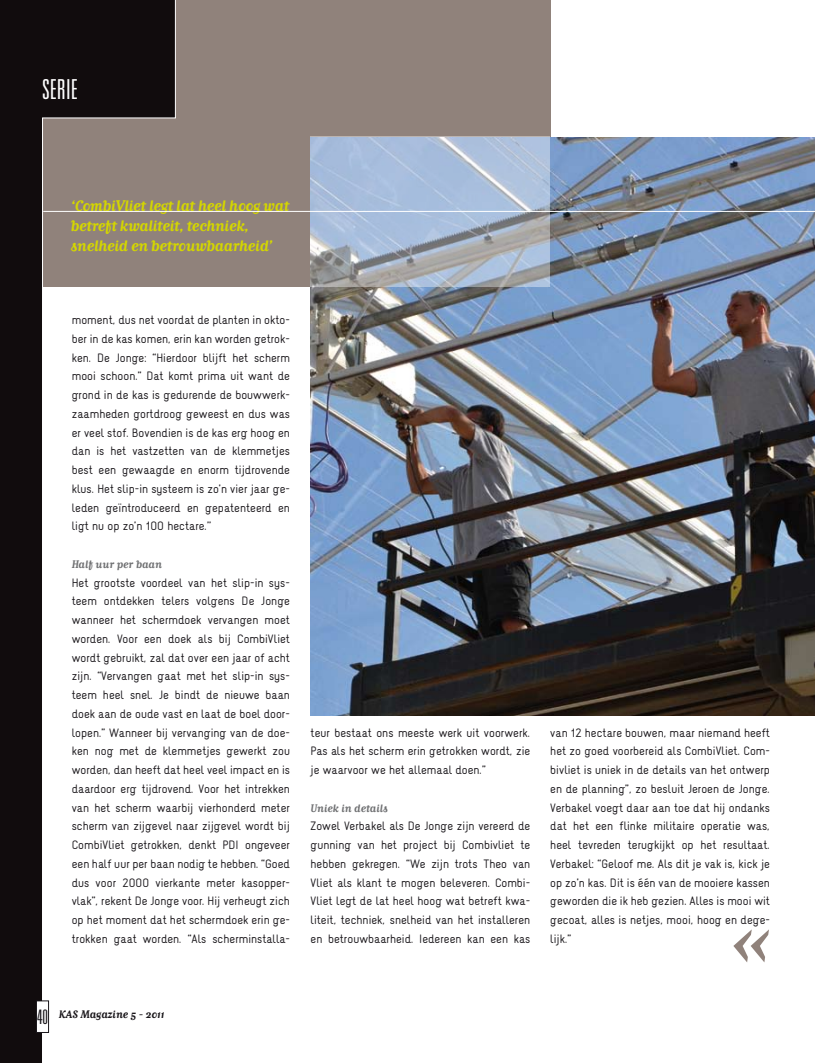
<style>
.page{position:relative;width:815px;height:1063px;background:#fff}
.page>*{position:absolute;margin:0;border:0;box-sizing:border-box;transform-origin:0 0}
.t1{font:700 75px "Matrix II Script";color:#90827b}
.t2{font:300 ultra-condensed 27.5px "Univers LT Std";color:#fff}
.t3{font:300 ultra-condensed 20px "Univers LT Std";color:#1a171b}
.t4{font:700 15px/20px "Matrix II Script";letter-spacing:-.02em;color:#d4d600}
.t5{font:10.62px/18.8px "Naiv Normal Text";letter-spacing:.005em;color:#1a171b;text-align:justify}
.t6{font:700 10.62px "Matrix II Script";color:#707173}
.t7{font:700 10.62px "Matrix II Script";color:#1a171b}
</style>
<div class="page">
<div style="left:37px;top:0;width:513px;height:287px;background:#90827b"></div>
<svg style="left:0;top:0;width:176px;height:1063px"></svg>
<div style="left:36px;top:1001px;width:13px;height:31px;background:#fff"></div>
<div style="left:36px;top:1001px;width:13px;height:32px;border:1px solid #1a171b"></div>
<img style="left:311px;top:137px;width:504px;height:579px">
<svg style="left:311px;top:137px;width:239px;height:150px;fill:#a9bddb"></svg>
<hr style="left:43px;top:211px;width:772px;height:1px;background:#fff">
<h2 class="t2" style="left:42px;top:75px;width:37px">SERIE</h2>
<h3 class="t4" style="left:71px;top:195px;width:220px">‘CombiVliet legt lat heel hoog wat betreft kwaliteit, techniek, snelheid en betrouwbaarheid’</h3>
<p class="t5" style="left:72px;top:311px;width:220px">moment, dus net voordat de planten in okto&shy;ber in de kas komen, erin kan worden getrok&shy;ken. De Jonge: “Hierdoor blijft het scherm mooi schoon.” Dat komt prima uit want de grond in de kas is gedurende de bouwwerk&shy;zaamheden gortdroog geweest en dus was er veel stof. Bovendien is de kas erg hoog en dan is het vastzetten van de klemmetjes best een gewaagde en enorm tijdrovende klus. Het slip-in systeem is zo’n vier jaar ge&shy;leden geïntroduceerd en gepatenteerd en ligt nu op zo’n 100 hectare.’’</p>
<p class="t6" style="left:72px;top:558px;width:92px">Half uur per baan</p>
<p class="t5" style="left:72px;top:573px;width:220px">Het grootste voordeel van het slip-in sys&shy;teem ontdekken telers volgens De Jonge wanneer het schermdoek vervangen moet worden. Voor een doek als bij CombiVliet wordt gebruikt, zal dat over een jaar of acht zijn. “Vervangen gaat met het slip-in sys&shy;teem heel snel. Je bindt de nieuwe baan doek aan de oude vast en laat de boel door&shy;lopen.” Wanneer bij vervanging van de doe&shy;ken nog met de klemmetjes gewerkt zou worden, dan heeft dat heel veel impact en is daardoor erg tijdrovend. Voor het intrekken van het scherm waarbij vierhonderd meter scherm van zijgevel naar zijgevel wordt bij CombiVliet getrokken, denkt PDI ongeveer een half uur per baan nodig te hebben. “Goed dus voor 2000 vierkante meter kasopper&shy;vlak”, rekent De Jonge voor. Hij verheugt zich op het moment dat het schermdoek erin ge&shy;trokken gaat worden. “Als scherminstalla-</p>
<p class="t5" style="left:311px;top:723px;width:221px">teur bestaat ons meeste werk uit voorwerk.<br>Pas als het scherm erin getrokken wordt, zie je waarvoor we het allemaal doen.”</p>
<p class="t6" style="left:311px;top:801px;width:79px">Uniek in details</p>
<p class="t5" style="left:311px;top:817px;width:221px">Zowel Verbakel als De Jonge zijn vereerd de gunning van het project bij Combivliet te hebben gekregen. “We zijn trots Theo van Vliet als klant te mogen beleveren. Combi-Vliet legt de lat heel hoog wat betreft kwa&shy;liteit, techniek, snelheid van het installeren en betrouwbaarheid. Iedereen kan een kas</p>
<h3 class="t3" style="left:37px;top:1006px;width:13px">40</h3>
<p class="t7" style="left:59px;top:1007px;width:107px">KAS Magazine 5 - 2011</p>
<p class="t5" style="left:550px;top:723px;width:221px">van 12 hectare bouwen, maar niemand heeft het zo goed voorbereid als CombiVliet. Com&shy;bivliet is uniek in de details van het ontwerp en de planning”, zo besluit Jeroen de Jonge.<br>Verbakel voegt daar aan toe dat hij ondanks dat het een flinke militaire operatie was, heel tevreden terugkijkt op het resultaat.<br>Verbakel: “Geloof me. Als dit je vak is, kick je op zo’n kas. Dit is één van de mooiere kassen geworden die ik heb gezien. Alles is mooi wit gecoat, alles is netjes, mooi, hoog en dege&shy;lijk.”</p>
<h1 class="t1" style="left:726px;top:901px;width:45px">&lt;&lt;</h1>
</div>
